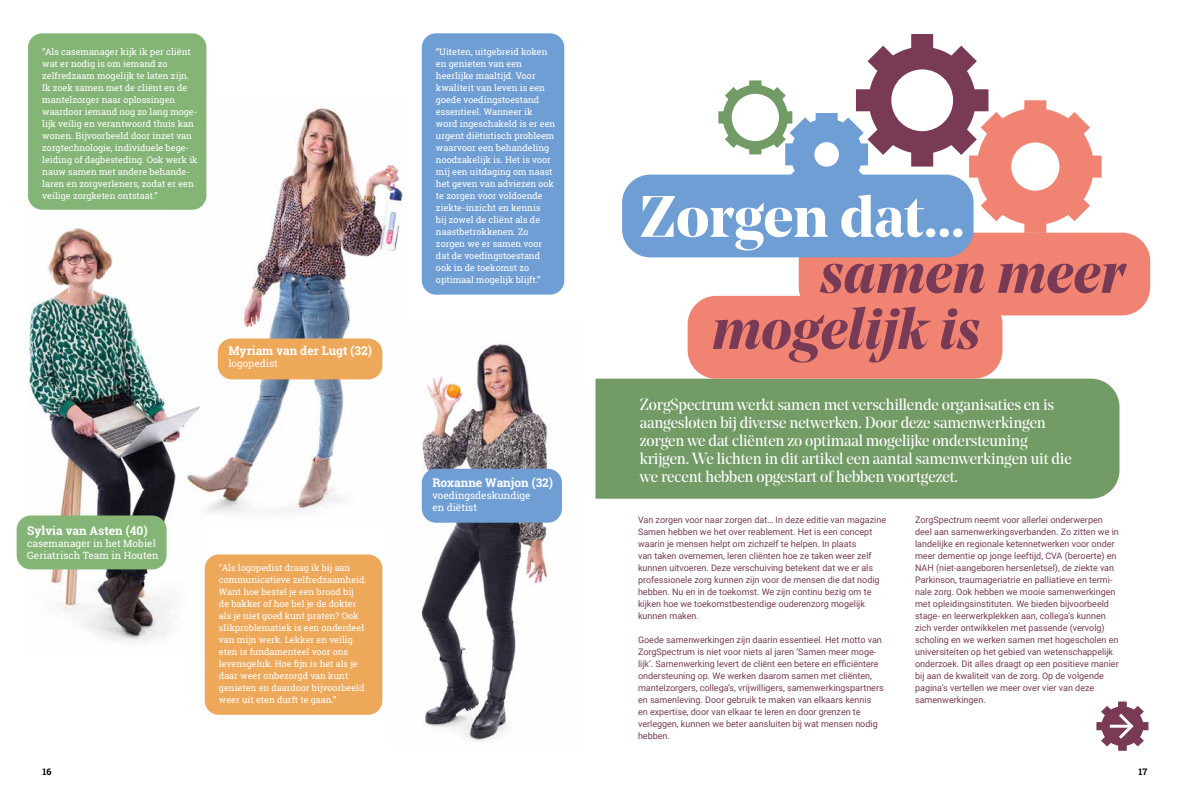
<style>
.page{position:relative;width:1191px;height:794px;background:#fff}
.page>*{position:absolute;margin:0;border:0;box-sizing:border-box;transform-origin:0 0}
.t1{font:italic 700 58px/56px "Noe Display";color:#783a54}
.t2{font:700 58px "Noe Display";letter-spacing:-.005em;color:#fff}
.t3{font:16px/18px "Noe Display";letter-spacing:-.01em;color:#fff}
.t4{font:700 12px "Roboto Slab";color:#fff}
.t5{font:10px/12px "Roboto Slab";color:#fff}
.t6{font:9px/12px "Roboto";color:#783a54}
.t7{font:9px/12px "Roboto Slab";color:#fff}
.t8{font:700 9px "Roboto Slab";color:#000}
</style>
<div class="page">
<div style="left:595px;top:379px;width:524px;height:120px;background:#729b66"></div>
<div style="left:687px;top:296px;width:315px;height:83px;background:#f08372;border-radius:28px"></div>
<div style="left:798px;top:233px;width:352px;height:82px;background:#f08372;border-radius:28px"></div>
<div style="left:622px;top:175px;width:351px;height:82px;background:#6f9ed4;border-radius:28px"></div>
<svg style="left:718px;top:34px;width:383px;height:199px"></svg>
<svg style="left:1096px;top:701px;width:52px;height:50px"></svg>
<hr style="left:1109px;top:724px;width:21px;height:3px;background:#fff">
<img style="left:28px;top:200px;width:143px;height:443px">
<img style="left:421px;top:344px;width:141px;height:399px">
<img style="left:167px;top:96px;width:237px;height:432px">
<div style="left:422px;top:33px;width:142px;height:262px;background:#6f9ed4;border-radius:14px"></div>
<div style="left:205px;top:554px;width:177px;height:161px;background:#eea85a;border-radius:14px"></div>
<div style="left:218px;top:338px;width:164px;height:41px;background:#eea85a;border-radius:14px"></div>
<div style="left:28px;top:33px;width:178px;height:177px;background:#84b476;border-radius:14px"></div>
<div style="left:17px;top:515px;width:150px;height:54px;background:#84b476;border-radius:14px"></div>
<div style="left:422px;top:469px;width:140px;height:54px;background:#6f9ed4;border-radius:14px"></div>
<p class="t7" style="left:42px;top:45px;width:157px">“Als casemanager kijk ik per cliënt wat er nodig is om iemand zo zelfredzaam mogelijk te laten zijn.<br>Ik zoek samen met de cliënt en de mantelzorger naar oplossingen waardoor iemand nog zo lang moge&shy;lijk veilig en verantwoord thuis kan wonen. Bijvoorbeeld door inzet van zorgtechnologie, individuele bege&shy;leiding of dagbesteding. Ook werk ik nauw samen met andere behande&shy;laren en zorgverleners, zodat er een veilige zorgketen ontstaat.”</p>
<p class="t7" style="left:436px;top:45px;width:121px">“Uiteten, uitgebreid koken en genieten van een heerlijke maaltijd. Voor kwaliteit van leven is een goede voedingstoestand essentieel. Wanneer ik word ingeschakeld is er een urgent diëtistisch probleem waarvoor een behandeling noodzakelijk is. Het is voor mij een uitdaging om naast het geven van adviezen ook te zorgen voor voldoende ziekte-inzicht en kennis<br>bij zowel de cliënt als de naastbetrokkenen. Zo zorgen we er samen voor dat de voedingstoestand ook in de toekomst zo optimaal mogelijk blijft.”</p>
<h3 class="t4" style="left:228px;top:342px;width:145px">Myriam van der Lugt (32)</h3>
<p class="t5" style="left:228px;top:357px;width:51px">logopedist</p>
<h3 class="t4" style="left:27px;top:522px;width:122px">Sylvia van Asten (40)</h3>
<p class="t5" style="left:27px;top:537px;width:133px">casemanager in het Mobiel<br>Geriatrisch Team in Houten</p>
<p class="t7" style="left:219px;top:561px;width:149px">“Als logopedist draag ik bij aan communicatieve zelfredzaamheid.<br>Want hoe bestel je een brood bij<br>de bakker of hoe bel je de dokter als je niet goed kunt praten? Ook slikproblematiek is een onderdeel van mijn werk. Lekker en veilig eten is fundamenteel voor ons levensgeluk. Hoe fijn is het als je daar weer onbezorgd van kunt genieten en daardoor bijvoorbeeld weer uit eten durft te gaan.”</p>
<h3 class="t4" style="left:432px;top:474px;width:122px">Roxanne Wanjon (32)</h3>
<p class="t5" style="left:432px;top:489px;width:100px">voedingsdeskundige en diëtist</p>
<h1 class="t2" style="left:640px;top:179px;width:326px">Zorgen dat…</h1>
<h1 class="t1" style="left:712px;top:243px;width:414px;text-indent:108px">samen meer mogelijk is</h1>
<p class="t3" style="left:640px;top:395px;width:433px">ZorgSpectrum werkt samen met verschillende organisaties en is aangesloten bij diverse netwerken. Door deze samenwerkingen zorgen we dat cliënten zo optimaal mogelijke ondersteuning krijgen. We lichten in dit artikel een aantal samenwerkingen uit die we recent hebben opgestart of hebben voortgezet.</p>
<p class="t6" style="left:915px;top:513px;width:205px">ZorgSpectrum neemt voor allerlei onderwerpen deel aan samenwerkingsverbanden. Zo zitten we in landelijke en regionale ketennetwerken voor onder meer dementie op jonge leeftijd, CVA (beroerte) en NAH (niet-aangeboren hersenletsel), de ziekte van Parkinson, traumageriatrie en palliatieve en termi&shy;nale zorg. Ook hebben we mooie samenwerkingen met opleidingsinstituten. We bieden bijvoorbeeld stage- en leerwerkplekken aan, collega’s kunnen zich verder ontwikkelen met passende (vervolg) scholing en we werken samen met hogescholen en universiteiten op het gebied van wetenschappelijk onderzoek. Dit alles draagt op een positieve manier bij aan de kwaliteit van de zorg. Op de volgende pagina’s vertellen we meer over vier van deze samenwerkingen.</p>
<p class="t6" style="left:638px;top:513px;width:250px">Van zorgen voor naar zorgen dat… In deze editie van magazine Samen hebben we het over reablement. Het is een concept waarin je mensen helpt om zichzelf te helpen. In plaats<br>van taken overnemen, leren cliënten hoe ze taken weer zelf kunnen uitvoeren. Deze verschuiving betekent dat we er als professionele zorg kunnen zijn voor de mensen die dat nodig hebben. Nu en in de toekomst. We zijn continu bezig om te kijken hoe we toekomstbestendige ouderenzorg mogelijk kunnen maken.</p>
<p class="t6" style="left:638px;top:633px;width:247px">Goede samenwerkingen zijn daarin essentieel. Het motto van ZorgSpectrum is niet voor niets al jaren ‘Samen meer moge&shy;lijk’. Samenwerking levert de cliënt een betere en efficiëntere ondersteuning op. We werken daarom samen met cliënten, mantelzorgers, collega’s, vrijwilligers, samenwerkingspartners en samenleving. Door gebruik te maken van elkaars kennis<br>en expertise, door van elkaar te leren en door grenzen te verleggen, kunnen we beter aansluiten bij wat mensen nodig hebben.</p>
<p class="t8" style="left:43px;top:765px;width:11px">16</p>
<p class="t8" style="left:1138px;top:765px;width:10px">17</p>
</div>
